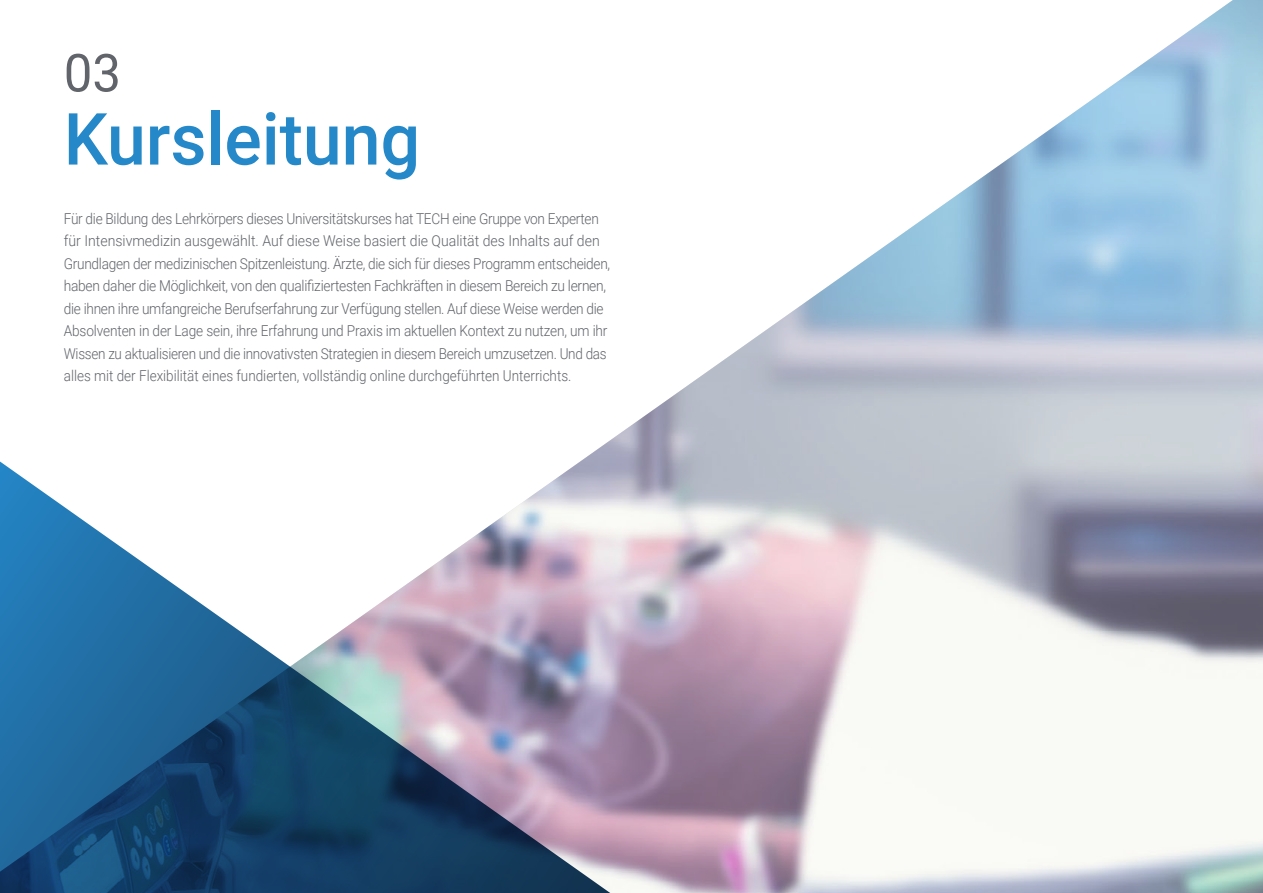
<style>
.page{position:relative;width:1263px;height:893px;background:#fff}
.page>*{position:absolute;margin:0;border:0;box-sizing:border-box;transform-origin:0 0}
.t1{font:500 72px "Roboto";color:#2488c9}
.t2{font:52.5px "Roboto";color:#61646a}
.t3{font:300 15px/22.5px "Roboto";letter-spacing:-.02em;color:#61646a;scale:.91 1}
</style>
<div class="page">
<img style="left:602px;top:0;width:661px;height:893px">
<svg style="left:0;top:446px;width:640px;height:447px"></svg>
<h2 class="t2" style="left:64px;top:36px;width:59px">03</h2>
<h1 class="t1" style="left:64px;top:89px;width:358px">Kursleitung</h1>
<p class="t3" style="left:64px;top:207px;width:602px">Für die Bildung des Lehrkörpers dieses Universitätskurses hat TECH eine Gruppe von Experten für Intensivmedizin ausgewählt. Auf diese Weise basiert die Qualität des Inhalts auf den Grundlagen der medizinischen Spitzenleistung. Ärzte, die sich für dieses Programm entscheiden, haben daher die Möglichkeit, von den qualifiziertesten Fachkräften in diesem Bereich zu lernen, die ihnen ihre umfangreiche Berufserfahrung zur Verfügung stellen. Auf diese Weise werden die Absolventen in der Lage sein, ihre Erfahrung und Praxis im aktuellen Kontext zu nutzen, um ihr Wissen zu aktualisieren und die innovativsten Strategien in diesem Bereich umzusetzen. Und das alles mit der Flexibilität eines fundierten, vollständig online durchgeführten Unterrichts.</p>
</div>
